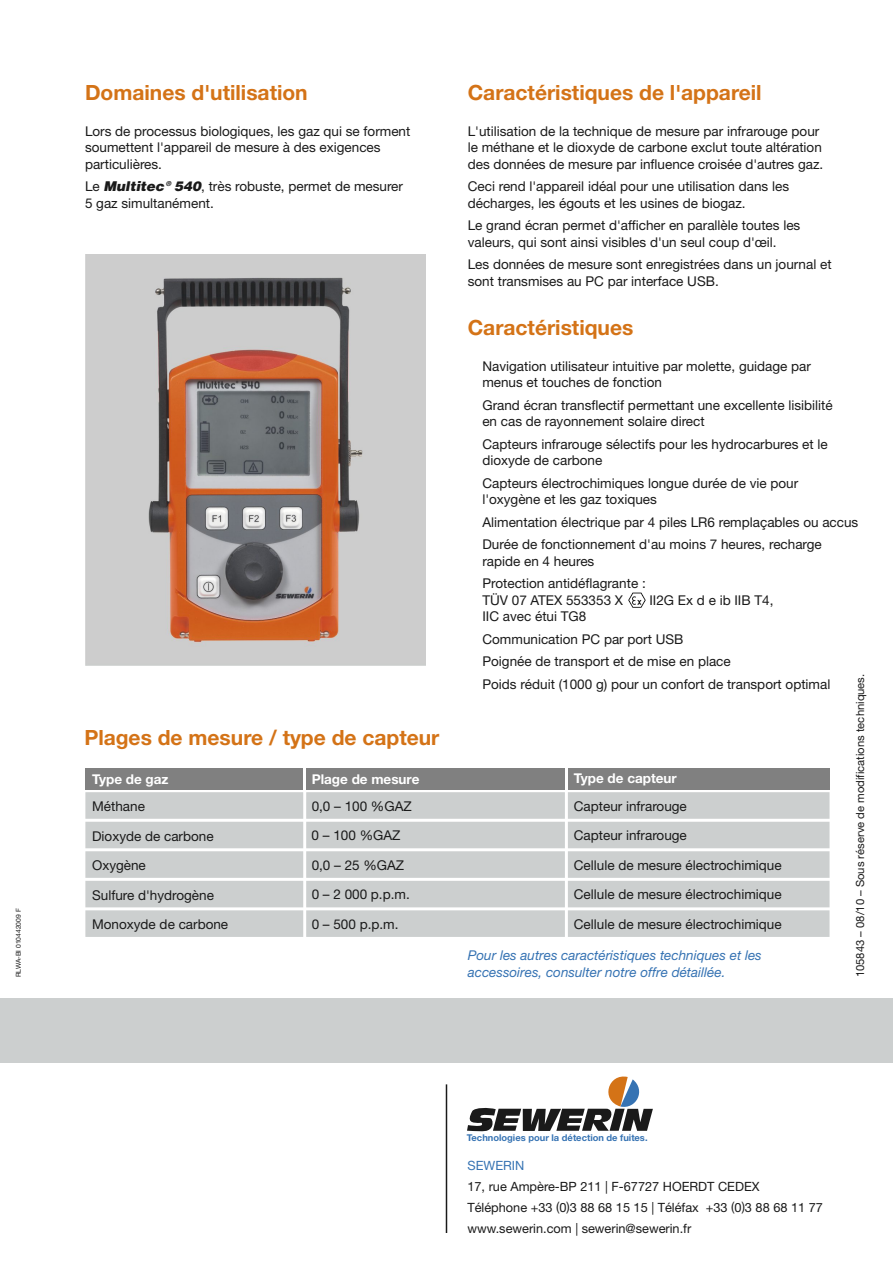
<style>
.page{position:relative;width:893px;height:1263px;background:#fff}
.page>*{position:absolute;margin:0;border:0;box-sizing:border-box;transform-origin:0 0}
.t1{font:700 21px "Helvetica Neue LT";color:#d47317}
.t2{font:13.5px/16.5px "Helvetica Neue LT";color:#1a1a1a}
.t3{font:italic 13.5px/16.5px "Helvetica Neue LT";color:#3673b3}
.t4{font:700 13.5px "Helvetica Neue LT";color:#fff}
.t5{font:12.75px/21px "Helvetica Neue LT";color:#1a1a1a}
.t6{font:12.75px "Helvetica Neue LT";color:#3673b3}
.t7{font:11.25px "Helvetica Neue LT";color:#1a1a1a}
.t8{font:700 9.3px "Helvetica Neue LT";color:#3673b3}
.t9{font:6.75px "Helvetica Neue LT";color:#1a1a1a}
.t10{font:6.75px "Airbus Special";color:#1a1a1a}
.s1{font-family:"Airbus Special"}
</style>
<div class="page">
<div style="left:0;top:998px;width:893px;height:65px;background:#cccfcf"></div>
<hr style="left:446px;top:1084px;width:1px;height:149px;background:#1a1a1a">
<div style="left:306px;top:768px;width:259px;height:21px;background:#808080"></div>
<div style="left:568px;top:768px;width:261px;height:21px;background:#808080"></div>
<div style="left:85px;top:768px;width:218px;height:21px;background:#808080"></div>
<svg style="left:85px;top:792px;width:744px;height:145px;background:#d0d3d3"></svg>
<img style="left:85px;top:255px;width:340px;height:411px">
<svg style="left:628px;top:592px;width:18px;height:16px"></svg>
<svg style="left:467px;top:1076px;width:186px;height:56px"></svg>
<p class="t9" style="left:16px;top:977px;width:70px;rotate:-90deg">RLWA-BI 010442009 F</p>
<h1 class="t1" style="left:85px;top:85px;width:224px">Domaines d'utilisation</h1>
<p class="t2" style="left:85px;top:124px;width:327px">Lors de processus biologiques, les gaz qui se forment soumettent l'appareil de mesure à des exigences particulières.</p>
<p class="t10" style="left:166px;top:181px;width:7px">®</p>
<p class="t2" style="left:85px;top:180px;width:319px">Le <span class="s1">Multitec 540</span>, très robuste, permet de mesurer<br>5 gaz simultanément.</p>
<h1 class="t1" style="left:84px;top:730px;width:357px">Plages de mesure / type de capteur</h1>
<p class="t4" style="left:92px;top:774px;width:78px">Type de gaz</p>
<p class="t2" style="left:92px;top:799px;width:54px">Méthane</p>
<p class="t2" style="left:92px;top:822px;width:138px;line-height:29.5px">Dioxyde de carbone<br>Oxygène<br>Sulfure d'hydrogène<br>Monoxyde de carbone</p>
<p class="t4" style="left:312px;top:774px;width:109px">Plage de mesure</p>
<p class="t2" style="left:312px;top:793px;width:102px;line-height:29.5px">0,0 – 100 %GAZ<br>0 – 100 %GAZ<br>0,0 – 25 %GAZ<br>0 – 2 000 p.p.m.<br>0 – 500 p.p.m.</p>
<h1 class="t1" style="left:468px;top:85px;width:295px">Caractéristiques de l'appareil</h1>
<p class="t2" style="left:468px;top:124px;width:357px">L'utilisation de la technique de mesure par infrarouge pour le méthane et le dioxyde de carbone exclut toute altération des données de mesure par influence croisée d'autres gaz.</p>
<p class="t2" style="left:468px;top:180px;width:323px">Ceci rend l'appareil idéal pour une utilisation dans les décharges, les égouts et les usines de biogaz.</p>
<p class="t2" style="left:468px;top:219px;width:334px">Le grand écran permet d'afficher en parallèle toutes les valeurs, qui sont ainsi visibles d'un seul coup d'œil.</p>
<p class="t2" style="left:468px;top:258px;width:365px">Les données de mesure sont enregistrées dans un journal et sont transmises au PC par interface USB.</p>
<h1 class="t1" style="left:468px;top:320px;width:167px">Caractéristiques</h1>
<p class="t2" style="left:482px;top:359px;width:330px">Navigation utilisateur intuitive par molette, guidage par menus et touches de fonction</p>
<p class="t2" style="left:482px;top:398px;width:352px">Grand écran transflectif permettant une excellente lisibilité en cas de rayonnement solaire direct</p>
<p class="t2" style="left:482px;top:437px;width:347px">Capteurs infrarouge sélectifs pour les hydrocarbures et le dioxyde de carbone</p>
<p class="t2" style="left:482px;top:476px;width:317px">Capteurs électrochimiques longue durée de vie pour l'oxygène et les gaz toxiques</p>
<p class="t2" style="left:482px;top:512px;width:377px;line-height:22.5px">Alimentation électrique par 4 piles LR6 remplaçables ou accus<br>Durée de fonctionnement d'au moins 7 heures, recharge</p>
<p class="t2" style="left:482px;top:551px;width:165px;line-height:22.5px">rapide en 4 heures<br>Protection antidéflagrante :</p>
<p class="t2" style="left:482px;top:593px;width:142px">TÜV 07 ATEX 553353 X</p>
<p class="t2" style="left:649px;top:593px;width:126px">II2G Ex d e ib IIB T4,</p>
<p class="t2" style="left:482px;top:606px;width:349px;line-height:22.5px">IIC avec étui TG8<br>Communication PC par port USB<br>Poignée de transport et de mise en place<br>Poids réduit (1000 g) pour un confort de transport optimal</p>
<p class="t7" style="left:856px;top:977px;width:305px;rotate:-90deg">105843 – 08/10 – Sous réserve de modifications techniques.</p>
<p class="t4" style="left:574px;top:774px;width:105px">Type de capteur</p>
<p class="t2" style="left:574px;top:793px;width:209px;line-height:29.5px">Capteur infrarouge<br>Capteur infrarouge<br>Cellule de mesure électrochimique<br>Cellule de mesure électrochimique<br>Cellule de mesure électrochimique</p>
<p class="t3" style="left:468px;top:949px;width:296px">Pour les autres caractéristiques techniques et les accessoires, consulter notre offre détaillée.</p>
<p class="t8" style="left:467px;top:1134px;width:182px">Technologies pour la détection de fuites.</p>
<p class="t6" style="left:467px;top:1161px;width:58px">SEWERIN</p>
<p class="t5" style="left:467px;top:1177px;width:357px">17, rue Ampère-BP 211 F-67727 HOERDT CEDEX<br>Téléphone +33 (0)3 88 68 15 15 | Téléfax +33 (0)3 88 68 11 77 www.sewerin.com | sewerin@sewerin.fr</p>
<p class="t5" style="left:605px;top:1177px;width:4px">|</p>
</div>
